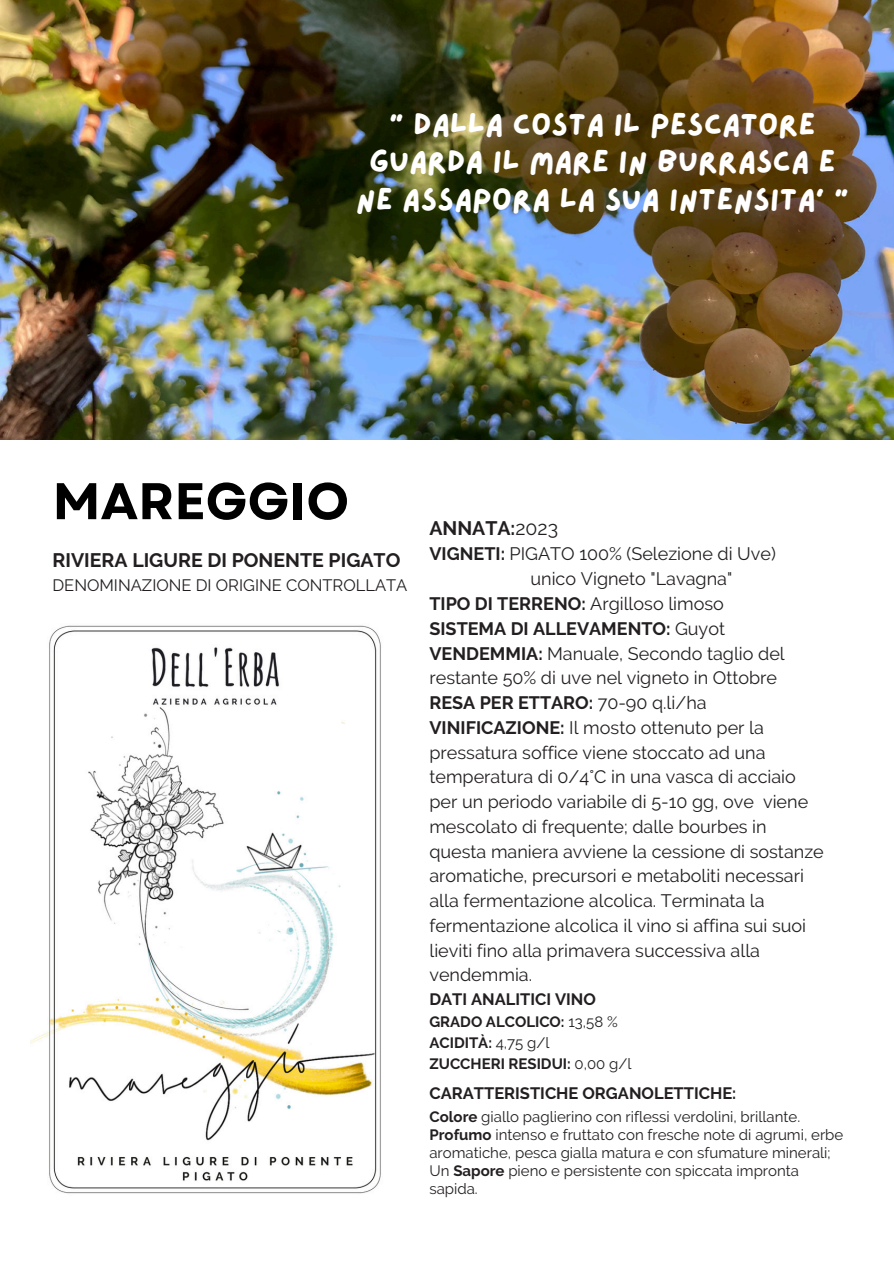
<style>
.page{position:relative;width:894px;height:1264px;background:#fff}
.page>*{position:absolute;margin:0;border:0;box-sizing:border-box;transform-origin:0 0}
.t1{font:700 51.45px "Garet";color:#000}
.t2{font:31.5px/37.2px "Lazydog";letter-spacing:-.005em;color:#fff;text-align:center}
.t3{font:700 19.5px "Raleway";color:#231f20}
.t4{font:18px "Raleway";color:#231f20}
.t5{font:700 18px "Raleway";color:#231f20}
.t6{font:700 16.5px "Raleway";color:#231f20}
.t7{font:16.5px "Raleway";color:#231f20}
.t8{font:15px/18px "Raleway";color:#231f20}
.t9{font:700 15px/21.3px "Raleway";color:#231f20}
.s1{font-weight:400}
.s2{font-weight:700}
</style>
<div class="page">
<img style="left:0;top:0;width:893px;height:440px">
<img style="left:31px;top:625px;width:350px;height:569px">
<h5 class="t2" style="left:356px;top:107px;width:494px">" DALLA COSTA IL PESCATORE<br>GUARDA IL MARE IN BURRASCA E<br>NE ASSAPORA LA SUA INTENSITA' "</h5>
<h2 class="t1" style="left:52px;top:464px;width:298px">MAREGGIO</h2>
<p class="t3" style="left:52px;top:549px;width:349px">RIVIERA LIGURE DI PONENTE PIGATO</p>
<p class="t7" style="left:52px;top:575px;width:356px">DENOMINAZIONE DI ORIGINE CONTROLLATA</p>
<h5 class="t3" style="left:429px;top:516px;width:130px">ANNATA:<span class="s1">2023</span></h5>
<h5 class="t4" style="left:429px;top:543px;width:348px"><span class="s2">VIGNETI:</span> PIGATO 100% (Selezione di Uve)</h5>
<h5 class="t4" style="left:530px;top:568px;width:203px">unico Vigneto "Lavagna"</h5>
<h5 class="t4" style="left:429px;top:593px;width:296px"><span class="s2">TIPO DI TERRENO:</span> Argilloso limoso</h5>
<h5 class="t5" style="left:429px;top:618px;width:297px">SISTEMA DI ALLEVAMENTO: <span class="s1">Guyot</span></h5>
<h5 class="t4" style="left:429px;top:642px;width:357px"><span class="s2">VENDEMMIA:</span> Manuale, Secondo taglio del</h5>
<h5 class="t4" style="left:429px;top:667px;width:349px">restante 50% di uve nel vigneto in Ottobre</h5>
<h5 class="t5" style="left:429px;top:692px;width:279px">RESA PER ETTARO: <span class="s1">70-90 q.li/ha</span></h5>
<h5 class="t4" style="left:429px;top:717px;width:336px"><span class="s2">VINIFICAZIONE:</span> Il mosto ottenuto per la</h5>
<h5 class="t4" style="left:429px;top:741px;width:337px">pressatura soffice viene stoccato ad una</h5>
<h5 class="t4" style="left:429px;top:766px;width:368px">temperatura di 0/4°C in una vasca di acciaio</h5>
<h5 class="t4" style="left:429px;top:791px;width:380px">per un periodo variabile di 5-10 gg, ove viene</h5>
<h5 class="t4" style="left:429px;top:816px;width:338px">mescolato di frequente; dalle bourbes in</h5>
<h5 class="t4" style="left:429px;top:840px;width:396px">questa maniera avviene la cessione di sostanze</h5>
<h5 class="t4" style="left:429px;top:865px;width:376px">aromatiche, precursori e metaboliti necessari</h5>
<h5 class="t4" style="left:429px;top:890px;width:336px">alla fermentazione alcolica. Terminata la</h5>
<h5 class="t4" style="left:429px;top:915px;width:378px">fermentazione alcolica il vino si affina sui suoi</h5>
<h5 class="t4" style="left:429px;top:939px;width:332px">lieviti fino alla primavera successiva alla</h5>
<h5 class="t4" style="left:429px;top:964px;width:104px">vendemmia.</h5>
<h4 class="t6" style="left:429px;top:989px;width:168px">DATI ANALITICI VINO</h4>
<h4 class="t9" style="left:429px;top:1010px;width:203px">GRADO ALCOLICO: <span class="s1">13,58 %<br></span>ACIDITÀ: <span class="s1">4,75 g/l<br></span>ZUCCHERI RESIDUI: <span class="s1">0,00 g/l</span></h4>
<p class="t8" style="left:429px;top:1108px;width:415px"><span class="s2">Colore</span> giallo paglierino con riflessi verdolini, brillante.<br><span class="s2">Profumo</span> intenso e fruttato con fresche note di agrumi, erbe aromatiche, pesca gialla matura e con sfumature minerali; Un <span class="s2">Sapore</span> pieno e persistente con spiccata impronta sapida.</p>
<h1 class="t6" style="left:429px;top:1083px;width:308px">CARATTERISTICHE ORGANOLETTICHE:</h1>
</div>
